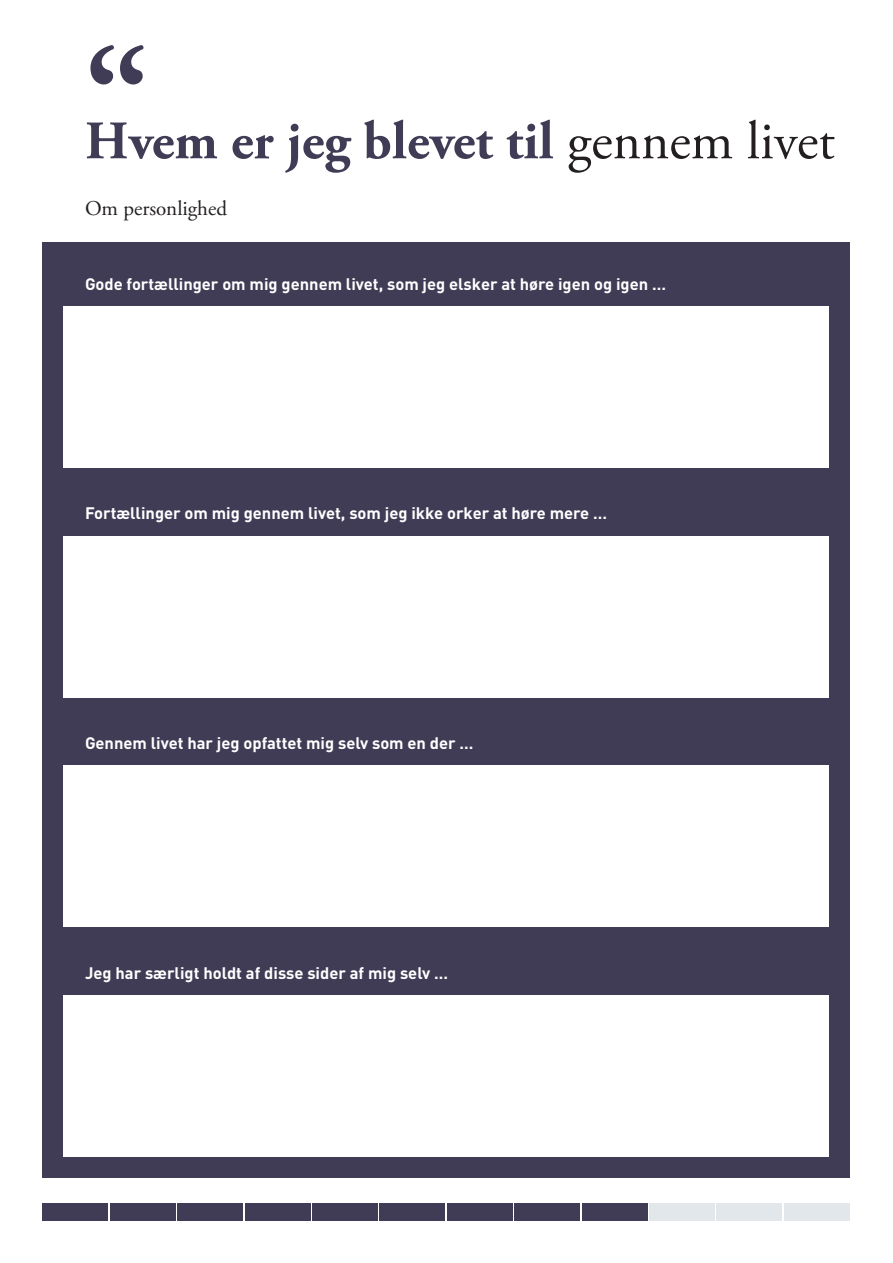
<style>
.page{position:relative;width:893px;height:1263px;background:#fff}
.page>*{position:absolute;margin:0;border:0;box-sizing:border-box;transform-origin:0 0}
.t1{font:700 135px "Adobe Garamond Pro";color:#403c56}
.t2{font:700 54px "Adobe Garamond Pro";color:#403c56}
.t3{font:21px "Adobe Garamond Pro";color:#231f20}
.sprg{font:700 16.5px "DIN";color:#fff}
.s1{font-weight:400;color:#231f20}
</style>
<div class="page">
<div style="left:649px;top:1203px;width:66px;height:17px;background:#e1e7ea"></div>
<div style="left:716px;top:1203px;width:66px;height:17px;background:#e1e7ea"></div>
<div style="left:784px;top:1203px;width:66px;height:17px;background:#e1e7ea"></div>
<div style="left:43px;top:1203px;width:65px;height:17px;background:#403c56"></div>
<div style="left:110px;top:1203px;width:66px;height:17px;background:#403c56"></div>
<div style="left:177px;top:1203px;width:66px;height:17px;background:#403c56"></div>
<div style="left:245px;top:1203px;width:66px;height:17px;background:#403c56"></div>
<div style="left:312px;top:1203px;width:66px;height:17px;background:#403c56"></div>
<div style="left:379px;top:1203px;width:66px;height:17px;background:#403c56"></div>
<div style="left:447px;top:1203px;width:66px;height:17px;background:#403c56"></div>
<div style="left:514px;top:1203px;width:66px;height:17px;background:#403c56"></div>
<div style="left:582px;top:1203px;width:66px;height:17px;background:#403c56"></div>
<div style="left:43px;top:242px;width:807px;height:936px;background:#403c56"></div>
<div style="left:64px;top:306px;width:765px;height:162px;background:#fff"></div>
<div style="left:64px;top:536px;width:765px;height:161px;background:#fff"></div>
<div style="left:64px;top:765px;width:765px;height:162px;background:#fff"></div>
<div style="left:64px;top:995px;width:765px;height:162px;background:#fff"></div>
<p class="t1" style="left:85px;top:19px;width:65px">“</p>
<p class="t2" style="left:85px;top:110px;width:751px">Hvem er jeg blevet til <span class="s1">gennem livet</span></p>
<p class="t3" style="left:85px;top:196px;width:144px">Om personlighed</p>
<p class="sprg" style="left:85px;top:273px;width:582px">Gode fortællinger om mig gennem livet, som jeg elsker at høre igen og igen …</p>
<p class="sprg" style="left:85px;top:502px;width:524px">Fortællinger om mig gennem livet, som jeg ikke orker at høre mere …</p>
<p class="sprg" style="left:85px;top:732px;width:390px">Gennem livet har jeg opfattet mig selv som en der …</p>
<p class="sprg" style="left:85px;top:962px;width:364px">Jeg har særligt holdt af disse sider af mig selv …</p>
</div>
